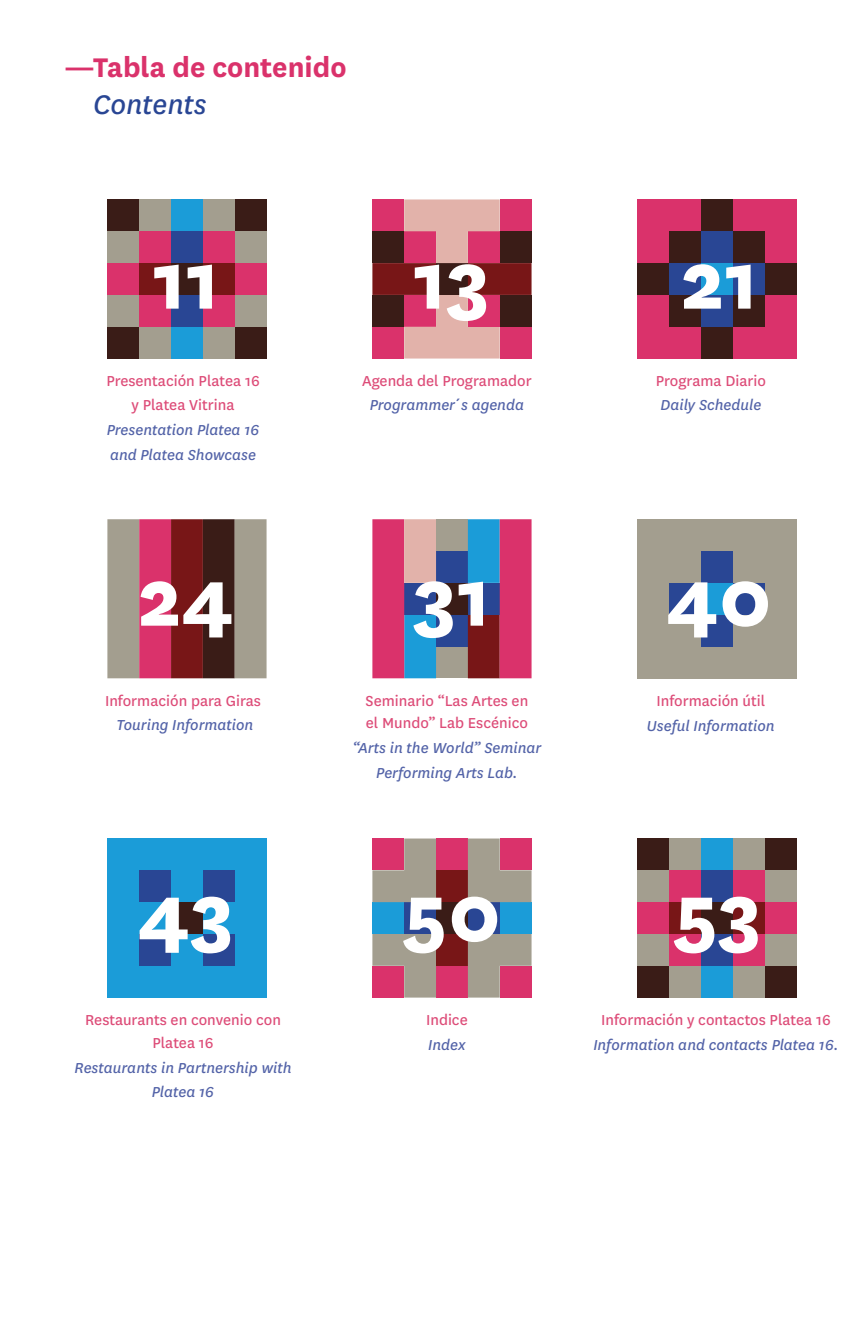
<style>
.page{position:relative;width:862px;height:1340px;background:#fff}
.page>*{position:absolute;margin:0;border:0;box-sizing:border-box;transform-origin:0 0}
.t1{font:800 90px "National";color:#fff}
.t2{font:700 31.5px "National";color:#da326b}
.t3{font:italic 31.5px "National";color:#294694}
.t4{font:italic 16.88px/24.8px "National";color:#5363a8;text-align:center}
.t5{font:16.88px/22.5px "National";color:#dd4c78;text-align:center}
</style>
<div class="page">
<div style="left:107px;top:199px;width:32px;height:32px;background:#3a1c17"></div>
<div style="left:107px;top:231px;width:32px;height:32px;background:#a39e8f"></div>
<div style="left:107px;top:263px;width:32px;height:32px;background:#da326b"></div>
<div style="left:107px;top:295px;width:32px;height:32px;background:#a39e8f"></div>
<div style="left:107px;top:327px;width:32px;height:31px;background:#3a1c17"></div>
<div style="left:139px;top:199px;width:32px;height:32px;background:#a39e8f"></div>
<div style="left:139px;top:231px;width:32px;height:32px;background:#da326b"></div>
<div style="left:139px;top:263px;width:32px;height:32px;background:#781617"></div>
<div style="left:139px;top:295px;width:32px;height:32px;background:#da326b"></div>
<div style="left:139px;top:327px;width:32px;height:31px;background:#a39e8f"></div>
<div style="left:171px;top:199px;width:32px;height:32px;background:#1b9cd8"></div>
<div style="left:171px;top:231px;width:32px;height:32px;background:#294694"></div>
<div style="left:171px;top:263px;width:32px;height:32px;background:#3a1c17"></div>
<div style="left:171px;top:295px;width:32px;height:32px;background:#294694"></div>
<div style="left:171px;top:327px;width:32px;height:31px;background:#1b9cd8"></div>
<div style="left:203px;top:199px;width:31px;height:32px;background:#a39e8f"></div>
<div style="left:203px;top:231px;width:31px;height:32px;background:#da326b"></div>
<div style="left:203px;top:263px;width:31px;height:32px;background:#781617"></div>
<div style="left:203px;top:295px;width:31px;height:32px;background:#da326b"></div>
<div style="left:203px;top:327px;width:31px;height:31px;background:#a39e8f"></div>
<div style="left:234px;top:199px;width:32px;height:32px;background:#3a1c17"></div>
<div style="left:234px;top:231px;width:32px;height:32px;background:#a39e8f"></div>
<div style="left:234px;top:263px;width:32px;height:32px;background:#da326b"></div>
<div style="left:234px;top:295px;width:32px;height:32px;background:#a39e8f"></div>
<div style="left:234px;top:327px;width:32px;height:31px;background:#3a1c17"></div>
<div style="left:637px;top:838px;width:31px;height:32px;background:#3a1c17"></div>
<div style="left:637px;top:870px;width:31px;height:32px;background:#a39e8f"></div>
<div style="left:637px;top:902px;width:31px;height:32px;background:#da326b"></div>
<div style="left:637px;top:934px;width:31px;height:31px;background:#a39e8f"></div>
<div style="left:637px;top:965px;width:31px;height:32px;background:#3a1c17"></div>
<div style="left:668px;top:838px;width:32px;height:32px;background:#a39e8f"></div>
<div style="left:668px;top:870px;width:32px;height:32px;background:#da326b"></div>
<div style="left:668px;top:902px;width:32px;height:32px;background:#781617"></div>
<div style="left:668px;top:934px;width:32px;height:31px;background:#da326b"></div>
<div style="left:668px;top:965px;width:32px;height:32px;background:#a39e8f"></div>
<div style="left:700px;top:838px;width:32px;height:32px;background:#1b9cd8"></div>
<div style="left:700px;top:870px;width:32px;height:32px;background:#294694"></div>
<div style="left:700px;top:902px;width:32px;height:32px;background:#3a1c17"></div>
<div style="left:700px;top:934px;width:32px;height:31px;background:#294694"></div>
<div style="left:700px;top:965px;width:32px;height:32px;background:#1b9cd8"></div>
<div style="left:732px;top:838px;width:32px;height:32px;background:#a39e8f"></div>
<div style="left:732px;top:870px;width:32px;height:32px;background:#da326b"></div>
<div style="left:732px;top:902px;width:32px;height:32px;background:#781617"></div>
<div style="left:732px;top:934px;width:32px;height:31px;background:#da326b"></div>
<div style="left:732px;top:965px;width:32px;height:32px;background:#a39e8f"></div>
<div style="left:764px;top:838px;width:32px;height:32px;background:#3a1c17"></div>
<div style="left:764px;top:870px;width:32px;height:32px;background:#a39e8f"></div>
<div style="left:764px;top:902px;width:32px;height:32px;background:#da326b"></div>
<div style="left:764px;top:934px;width:32px;height:31px;background:#a39e8f"></div>
<div style="left:764px;top:965px;width:32px;height:32px;background:#3a1c17"></div>
<svg style="left:372px;top:199px;width:159px;height:159px;background:#ab5461"></svg>
<div style="left:499px;top:199px;width:32px;height:32px;background:#da326b"></div>
<div style="left:637px;top:199px;width:159px;height:159px;background:#da326b"></div>
<div style="left:637px;top:263px;width:31px;height:32px;background:#3a1c17"></div>
<div style="left:668px;top:231px;width:32px;height:32px;background:#3a1c17"></div>
<div style="left:668px;top:263px;width:32px;height:32px;background:#294694"></div>
<div style="left:668px;top:295px;width:32px;height:32px;background:#3a1c17"></div>
<div style="left:700px;top:199px;width:32px;height:32px;background:#3a1c17"></div>
<div style="left:700px;top:231px;width:32px;height:32px;background:#294694"></div>
<div style="left:700px;top:263px;width:32px;height:32px;background:#1b9cd8"></div>
<div style="left:700px;top:295px;width:32px;height:32px;background:#294694"></div>
<div style="left:700px;top:327px;width:32px;height:31px;background:#3a1c17"></div>
<div style="left:732px;top:231px;width:32px;height:32px;background:#3a1c17"></div>
<div style="left:732px;top:263px;width:32px;height:32px;background:#294694"></div>
<div style="left:732px;top:295px;width:32px;height:32px;background:#3a1c17"></div>
<div style="left:764px;top:263px;width:32px;height:32px;background:#3a1c17"></div>
<div style="left:107px;top:838px;width:159px;height:159px;background:#1b9cd8"></div>
<div style="left:139px;top:870px;width:32px;height:32px;background:#294694"></div>
<div style="left:139px;top:934px;width:32px;height:31px;background:#294694"></div>
<div style="left:171px;top:902px;width:32px;height:32px;background:#3a1c17"></div>
<div style="left:203px;top:870px;width:31px;height:32px;background:#294694"></div>
<div style="left:203px;top:934px;width:31px;height:31px;background:#294694"></div>
<svg style="left:107px;top:519px;width:159px;height:159px;background:#915359"></svg>
<div style="left:436px;top:646px;width:31px;height:32px;background:#a39e8f"></div>
<div style="left:436px;top:614px;width:31px;height:32px;background:#294694"></div>
<div style="left:436px;top:583px;width:31px;height:31px;background:#3a1c17"></div>
<div style="left:436px;top:551px;width:31px;height:32px;background:#294694"></div>
<svg style="left:372px;top:519px;width:64px;height:159px;background:#a56593"></svg>
<div style="left:436px;top:519px;width:31px;height:32px;background:#a39e8f"></div>
<svg style="left:467px;top:519px;width:64px;height:159px;background:#8c4575"></svg>
<div style="left:637px;top:519px;width:159px;height:159px;background:#a39e8f"></div>
<div style="left:668px;top:583px;width:32px;height:31px;background:#294694"></div>
<div style="left:700px;top:551px;width:32px;height:32px;background:#294694"></div>
<div style="left:700px;top:583px;width:32px;height:31px;background:#1b9cd8"></div>
<div style="left:700px;top:614px;width:32px;height:32px;background:#294694"></div>
<div style="left:732px;top:583px;width:32px;height:31px;background:#294694"></div>
<div style="left:436px;top:965px;width:31px;height:32px;background:#da326b"></div>
<svg style="left:372px;top:934px;width:64px;height:63px;background:#b18486"></svg>
<div style="left:436px;top:934px;width:31px;height:31px;background:#781617"></div>
<svg style="left:467px;top:934px;width:64px;height:63px;background:#b08285"></svg>
<div style="left:372px;top:902px;width:32px;height:32px;background:#1b9cd8"></div>
<div style="left:404px;top:902px;width:32px;height:32px;background:#294694"></div>
<div style="left:436px;top:902px;width:31px;height:32px;background:#3a1c17"></div>
<div style="left:467px;top:902px;width:32px;height:32px;background:#294694"></div>
<div style="left:499px;top:902px;width:32px;height:32px;background:#1b9cd8"></div>
<div style="left:436px;top:870px;width:31px;height:32px;background:#781617"></div>
<svg style="left:372px;top:838px;width:64px;height:64px;background:#b18487"></svg>
<div style="left:436px;top:838px;width:31px;height:32px;background:#da326b"></div>
<div style="left:467px;top:838px;width:64px;height:64px;background:#a39e8f"></div>
<div style="left:499px;top:838px;width:32px;height:32px;background:#da326b"></div>
<hr style="left:0;top:0;width:1px;height:1339px;background:#da326b">
<h2 class="t2" style="left:64px;top:45px;width:284px">—Tabla de contenido</h2>
<h2 class="t3" style="left:93px;top:85px;width:115px">Contents</h2>
<h1 class="t1" style="left:152px;top:216px;width:68px">11</h1>
<p class="t5" style="left:106px;top:367px;width:155px;line-height:24.8px">Presentación Platea 16 y Platea Vitrina</p>
<p class="t4" style="left:107px;top:417px;width:154px;text-align:left">Presentation Platea 16 and Platea Showcase</p>
<h1 class="t1" style="left:137px;top:533px;width:98px">24</h1>
<p class="t5" style="left:105px;top:688px;width:157px">Información para Giras</p>
<p class="t4" style="left:116px;top:712px;width:138px">Touring Information</p>
<h1 class="t1" style="left:138px;top:848px;width:98px">43</h1>
<p class="t5" style="left:85px;top:1008px;width:197px">Restaurants en convenio con<br>Platea 16</p>
<p class="t4" style="left:74px;top:1054px;width:218px">Restaurants in Partnership with<br>Platea 16</p>
<h1 class="t1" style="left:413px;top:216px;width:79px">13</h1>
<p class="t5" style="left:362px;top:368px;width:171px">Agenda del Programador</p>
<p class="t4" style="left:369px;top:392px;width:156px">Programmer´s agenda</p>
<h1 class="t1" style="left:680px;top:216px;width:79px">21</h1>
<p class="t5" style="left:655px;top:368px;width:112px">Programa Diario</p>
<p class="t4" style="left:660px;top:392px;width:102px">Daily Schedule</p>
<h1 class="t1" style="left:413px;top:533px;width:79px">31</h1>
<p class="t5" style="left:365px;top:688px;width:164px;text-align:left">Seminario “Las Artes en el Mundo” Lab Escénico</p>
<p class="t4" style="left:352px;top:735px;width:190px">“Arts in the World” Seminar<br>Performing Arts Lab.</p>
<h1 class="t1" style="left:402px;top:848px;width:100px">50</h1>
<p class="t5" style="left:426px;top:1008px;width:43px">Indice</p>
<p class="t4" style="left:428px;top:1031px;width:39px">Index</p>
<h1 class="t1" style="left:666px;top:533px;width:107px">40</h1>
<p class="t5" style="left:656px;top:689px;width:110px">Información útil</p>
<p class="t4" style="left:646px;top:713px;width:129px">Useful Information</p>
<h1 class="t1" style="left:673px;top:848px;width:90px">53</h1>
<p class="t5" style="left:600px;top:1008px;width:231px">Información y contactos Platea 16</p>
<p class="t4" style="left:593px;top:1031px;width:246px">Information and contacts Platea 16.</p>
</div>
